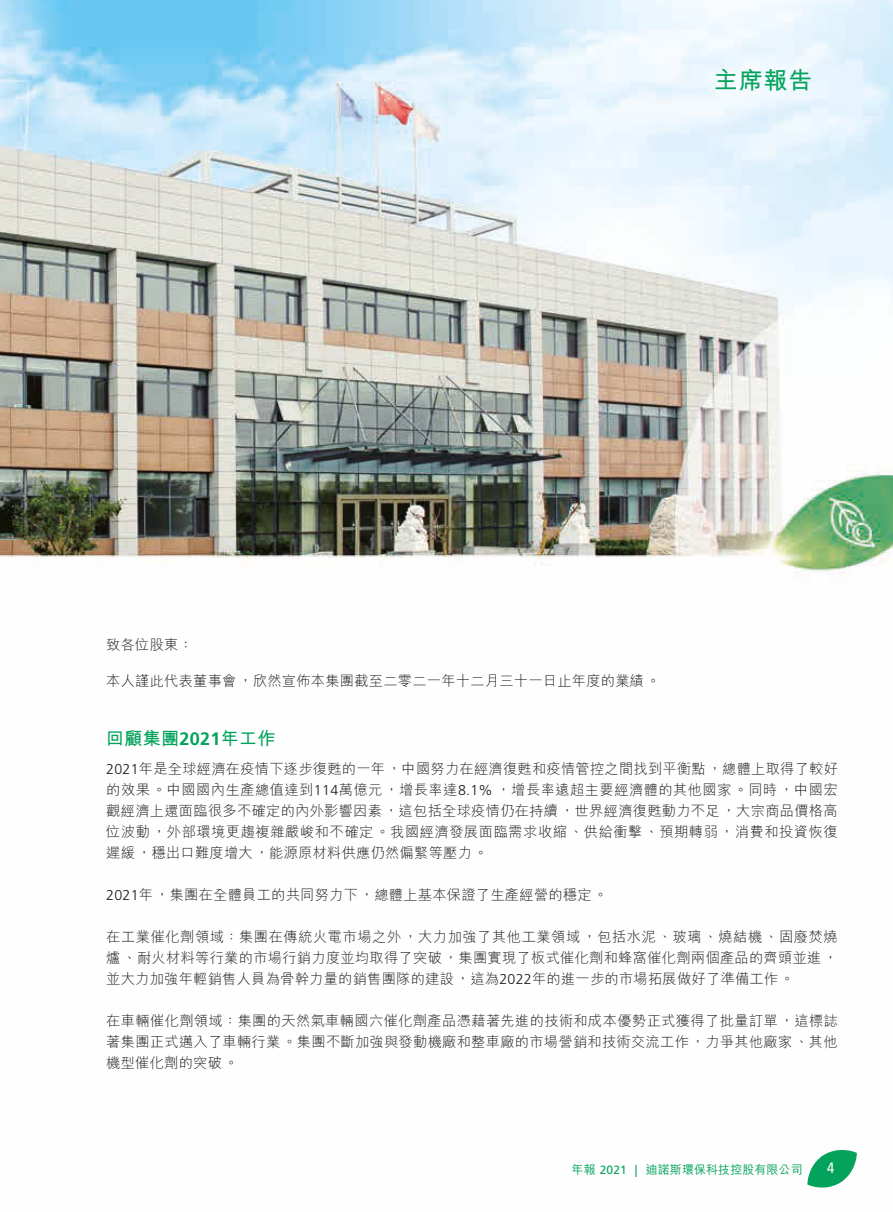
<style>
.page{position:relative;width:893px;height:1212px;background:#fff}
.page>*{position:absolute;margin:0;border:0;box-sizing:border-box;transform-origin:0 0}
.t1{font:700 24px "M Hei HK";color:#03a35c}
.t2{font:700 18px "M Hei HK";letter-spacing:.015em;color:#03a35c}
.t3{font:15px "Frutiger LT Std";color:#fff;scale:.85 1}
.t4{font:300 14.25px/21px "M Hei HK";letter-spacing:.015em;color:#1c1c1b;text-align:justify}
.t5{font:500 12px "M Hei HK";letter-spacing:.005em;color:#03a35c}
.t6{font:12px "Frutiger LT Std";color:#03a35c}
.s1{font-family:"Frutiger LT Std"}
.s2{font-family:"M Hei HK";font-weight:500}
</style>
<div class="page">
<img style="left:0;top:0;width:893px;height:1150px">
<svg style="left:807px;top:1150px;width:50px;height:38px"></svg>
<h1 class="t1" style="left:714px;top:63px;width:100px">主席報告</h1>
<p class="t4" style="left:106px;top:633px;width:88px">致各位股東：</p>
<p class="t4" style="left:106px;top:669px;width:556px">本人謹此代表董事會，欣然宣佈本集團截至二零二一年十二月三十一日止年度的業績。</p>
<p class="t2" style="left:106px;top:725px;width:171px">回顧集團<span class="s1">2021</span>年工作</p>
<p class="t4" style="left:106px;top:758px;width:733px"><span class="s1">2021</span>年是全球經濟在疫情下逐步復甦的一年，中國努力在經濟復甦和疫情管控之間找到平衡點，總體上取得了較好的效果。中國國內生產總值達到<span class="s1">114</span>萬億元，增長率達<span class="s1">8.1%</span> ，增長率遠超主要經濟體的其他國家。同時，中國宏觀經濟上還面臨很多不確定的內外影響因素，這包括全球疫情仍在持續，世界經濟復甦動力不足，大宗商品價格高位波動，外部環境更趨複雜嚴峻和不確定。我國經濟發展面臨需求收縮、供給衝擊、預期轉弱，消費和投資恢復遲緩，穩出口難度增大，能源原材料供應仍然偏緊等壓力。</p>
<p class="t4" style="left:106px;top:884px;width:503px"><span class="s1">2021</span>年，集團在全體員工的共同努力下，總體上基本保證了生產經營的穩定。</p>
<p class="t4" style="left:106px;top:926px;width:733px">在工業催化劑領域：集團在傳統火電市場之外，大力加強了其他工業領域，包括水泥、玻璃、燒結機、固廢焚燒爐、耐火材料等行業的市場行銷力度並均取得了突破，集團實現了板式催化劑和蜂窩催化劑兩個產品的齊頭並進，並大力加強年輕銷售人員為骨幹力量的銷售團隊的建設，這為<span class="s1">2022</span>年的進一步的市場拓展做好了準備工作。</p>
<p class="t4" style="left:106px;top:1010px;width:733px">在車輛催化劑領域：集團的天然氣車輛國六催化劑產品憑藉著先進的技術和成本優勢正式獲得了批量訂單，這標誌著集團正式邁入了車輛行業。集團不斷加強與發動機廠和整車廠的市場營銷和技術交流工作，力爭其他廠家、其他機型催化劑的突破。</p>
<p class="t6" style="left:572px;top:1162px;width:57px"><span class="s2">年報</span> 2021</p>
<p class="t6" style="left:635px;top:1162px;width:4px">|</p>
<p class="t5" style="left:646px;top:1161px;width:158px">迪諾斯環保科技控股有限公司</p>
<p class="t3" style="left:827px;top:1159px;width:10px">4</p>
</div>
